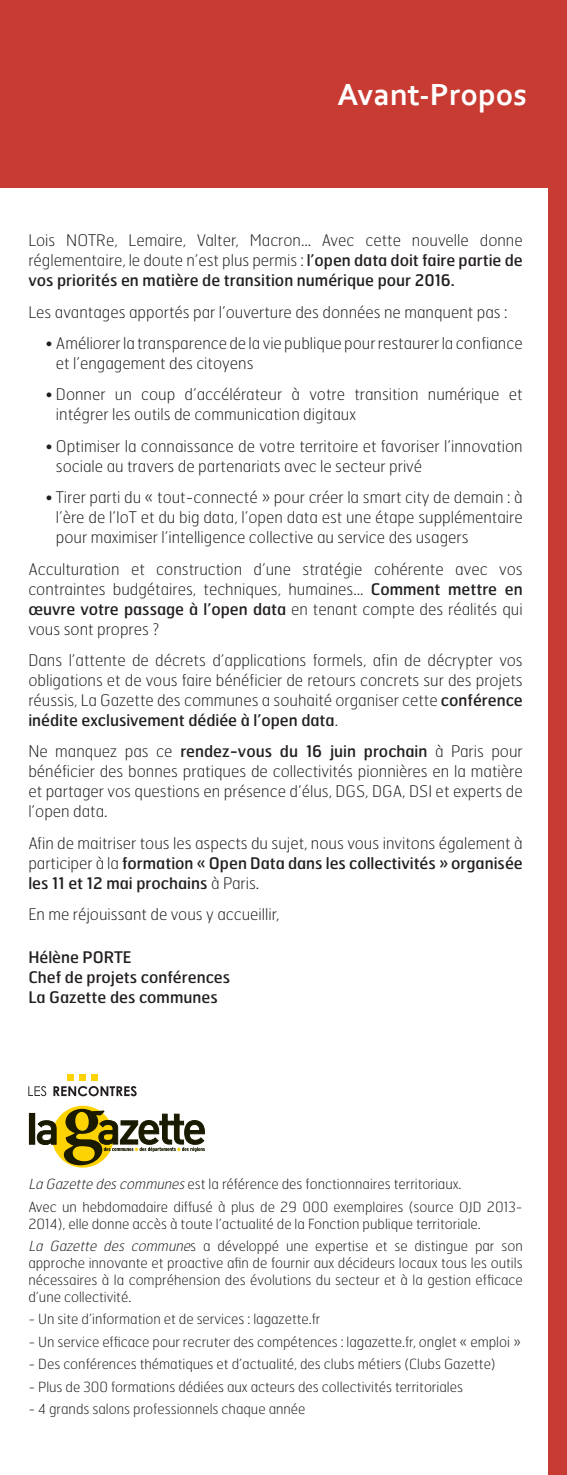
<style>
.page{position:relative;width:567px;height:1475px;background:#fff}
.page>*{position:absolute;margin:0;border:0;box-sizing:border-box;transform-origin:0 0}
.t1{font:700 32px "Corbel";color:#fff}
.t2{font:100 16px/20px "Hermes";color:#231f20;text-align:justify}
.t3{font:16px/20px "Hermes";color:#231f20}
.t4{font:100 14px/22.4px "Hermes";color:#231f20}
.s1{font-weight:400}
.s2{font-style:italic}
</style>
<div class="page">
<div style="left:548px;top:172px;width:19px;height:1302px;background:#c83b32"></div>
<div style="left:0;top:0;width:567px;height:187px;background:#c83b32"></div>
<svg style="left:28px;top:1086px;width:18px;height:9px"></svg>
<div style="left:52px;top:1105px;width:62px;height:62px;background:#fed304;border-radius:50%"></div>
<svg style="left:36px;top:1120px;width:21px;height:25px"></svg>
<div style="left:29px;top:1113px;width:6px;height:31px;background:#191a00"></div>
<div style="left:91px;top:1073px;width:7px;height:7px;background:#fed304"></div>
<div style="left:79px;top:1073px;width:7px;height:7px;background:#fed304"></div>
<div style="left:67px;top:1073px;width:7px;height:7px;background:#fed304"></div>
<svg style="left:53px;top:1086px;width:84px;height:10px"></svg>
<svg style="left:64px;top:1108px;width:141px;height:57px"></svg>
<h1 class="t1" style="left:337px;top:75px;width:191px">Avant-Propos</h1>
<p class="t2" style="left:28px;top:230px;width:496px">Lois NOTRe, Lemaire, Valter, Macron… Avec cette nouvelle donne réglementaire, le doute n’est plus permis : <span class="s1">l’open data doit faire partie de vos priorités en matière de transition numérique pour 2016.</span></p>
<p class="t2" style="left:28px;top:301px;width:481px">Les avantages apportés par l’ouverture des données ne manquent pas :</p>
<p class="t2" style="left:56px;top:333px;width:468px;text-indent:-11px">• Améliorer la transparence de la vie publique pour restaurer la confiance et l’engagement des citoyens</p>
<p class="t2" style="left:56px;top:384px;width:468px;text-indent:-11px">• Donner un coup d’accélérateur à votre transition numérique et intégrer les outils de communication digitaux</p>
<p class="t2" style="left:56px;top:435px;width:468px;text-indent:-11px">• Optimiser la connaissance de votre territoire et favoriser l’innovation sociale au travers de partenariats avec le secteur privé</p>
<p class="t2" style="left:56px;top:487px;width:468px;text-indent:-11px">• Tirer parti du « tout-connecté » pour créer la smart city de demain : à l’ère de l’IoT et du big data, l’open data est une étape supplémentaire pour maximiser l’intelligence collective au service des usagers</p>
<p class="t2" style="left:28px;top:558px;width:496px">Acculturation et construction d’une stratégie cohérente avec vos contraintes budgétaires, techniques, humaines… <span class="s1">Comment mettre en œuvre votre passage à l’open data</span> en tenant compte des réalités qui vous sont propres ?</p>
<p class="t2" style="left:28px;top:649px;width:496px">Dans l’attente de décrets d’applications formels, afin de décrypter vos obligations et de vous faire bénéficier de retours concrets sur des projets réussis, La Gazette des communes a souhaité organiser cette <span class="s1">conférence inédite exclusivement dédiée à l’open data</span>.</p>
<p class="t2" style="left:28px;top:741px;width:496px">Ne manquez pas ce <span class="s1">rendez-vous du 16 juin prochain</span> à Paris pour bénéficier des bonnes pratiques de collectivités pionnières en la matière et partager vos questions en présence d’élus, DGS, DGA, DSI et experts de l’open data.</p>
<p class="t2" style="left:28px;top:832px;width:496px">Afin de maitriser tous les aspects du sujet, nous vous invitons également à participer à la <span class="s1">formation « Open Data dans les collectivités » organisée les 11 et 12 mai prochains</span> à Paris.</p>
<p class="t2" style="left:28px;top:903px;width:253px">En me réjouissant de vous y accueillir,</p>
<p class="t3" style="left:28px;top:946px;width:203px">Hélène PORTE<br>Chef de projets conférences<br>La Gazette des communes</p>
<p class="t4" style="left:28px;top:1172px;width:496px"><span class="s2">La Gazette descommunes</span>est la référence des fonctionnaires territoriaux.<br>Avec un hebdomadaire diffusé à plus de 29 000 exemplaires (source OJD 2013-</p>
<p class="t4" style="left:28px;top:1211px;width:496px">2014), elle donne accès à toute l’actualité de la Fonction publique territoriale.<br><span class="s2">La Gazette des commune</span>s a développé une expertise et se distingue par son</p>
<p class="t4" style="left:28px;top:1253px;width:496px;line-height:16.8px;text-align:justify">approche innovante et proactive afin de fournir aux décideurs locaux tous les outils nécessaires à la compréhension des évolutions du secteur et à la gestion efficace d’une collectivité.</p>
<p class="t4" style="left:28px;top:1307px;width:294px">- Un site d’information et de services : lagazette.fr</p>
<p class="t4" style="left:28px;top:1329px;width:494px">- Un service efficace pour recruter des compétences : lagazette.fr, onglet « emploi »</p>
<p class="t4" style="left:28px;top:1351px;width:469px">- Des conférences thématiques et d’actualité, des clubs métiers (Clubs Gazette)</p>
<p class="t4" style="left:28px;top:1374px;width:436px">- Plus de 300 formations dédiées aux acteurs des collectivités territoriales</p>
<p class="t4" style="left:28px;top:1396px;width:279px">- 4 grands salons professionnels chaque année</p>
</div>
